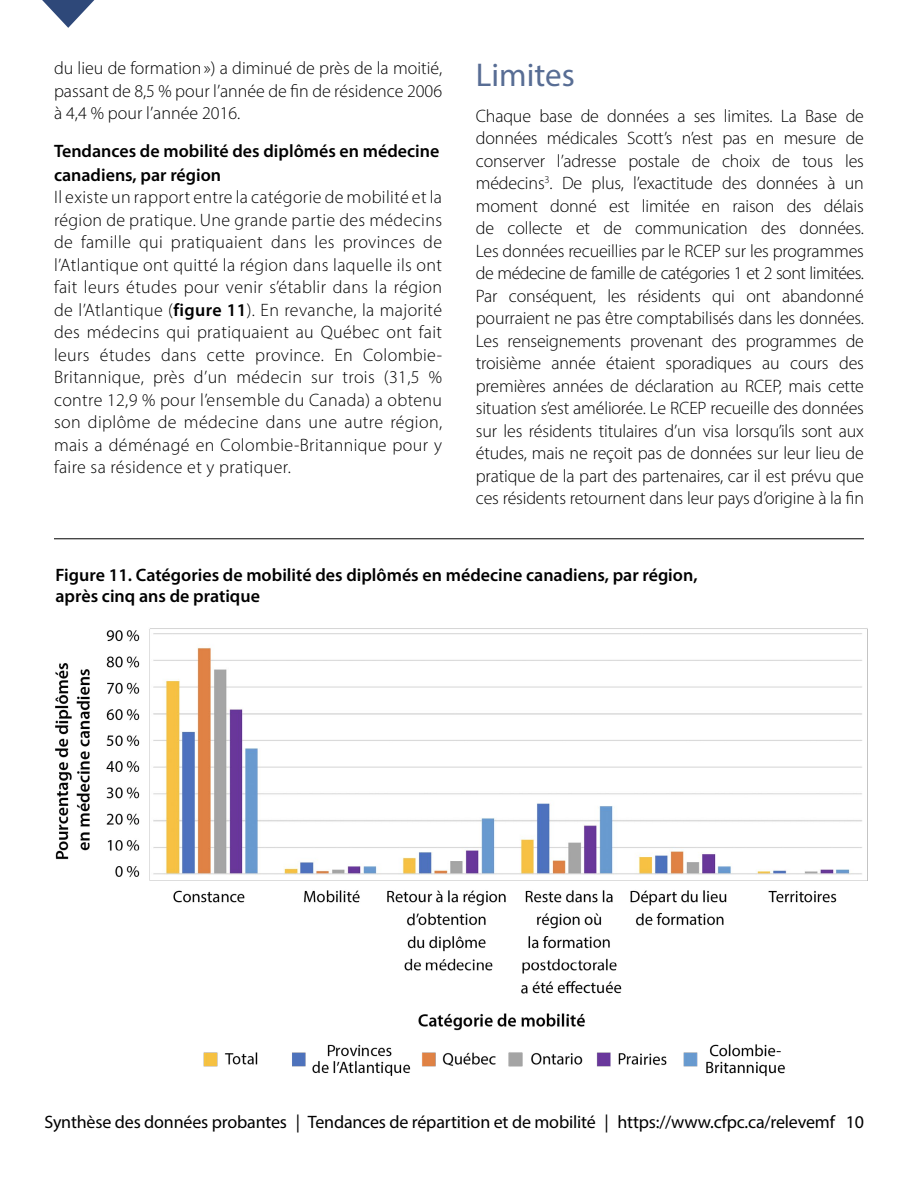
<style>
.page{position:relative;width:918px;height:1188px;background:#fff}
.page>*{position:absolute;margin:0;border:0;box-sizing:border-box;transform-origin:0 0}
.t1{font:33px "Myriad Pro";color:#586d94}
.t2{font:300 18px/22.5px "Myriad Pro";color:#000;text-align:justify}
.Popout_Header{font:600 18px/24px "Myriad Pro";color:#000}
.t3{font:18px "Myriad Pro";letter-spacing:-.01em;color:#000}
.s1{font-weight:600}
</style>
<div class="page">
<svg style="left:42px;top:0;width:52px;height:28px"></svg>
<hr style="left:54px;top:539px;width:810px;height:1px;background:#000">
<img style="left:55px;top:628px;width:813px;height:448px">
<p class="t2" style="left:54px;top:57px;width:390px">du lieu de formation») a diminué de près de la moitié, passant de 8,5 % pour l’année de fin de résidence 2006 à 4,4 % pour l’année 2016.</p>
<p class="Popout_Header" style="left:54px;top:139px;width:387px">Tendances de mobilité des diplômés en médecine canadiens, par région</p>
<p class="t2" style="left:54px;top:186px;width:390px">Il existe un rapport entre la catégorie de mobilité et la région de pratique. Une grande partie des médecins de famille qui pratiquaient dans les provinces de l’Atlantique ont quitté la région dans laquelle ils ont fait leurs études pour venir s’établir dans la région de l’Atlantique (<span class="s1">figure 11</span>). En revanche, la majorité des médecins qui pratiquaient au Québec ont fait leurs études dans cette province. En Colombie-Britannique, près d’un médecin sur trois (31,5 % contre 12,9 % pour l’ensemble du Canada) a obtenu son diplôme de médecine dans une autre région, mais a déménagé en Colombie-Britannique pour y faire sa résidence et y pratiquer.</p>
<h2 class="t1" style="left:476px;top:54px;width:100px">Limites</h2>
<p class="t2" style="left:476px;top:104px;width:390px">Chaque base de données a ses limites. La Base de données médicales Scott’s n’est pas en mesure de conserver l’adresse postale de choix de tous les médecins<sup>3</sup>. De plus, l’exactitude des données à un moment donné est limitée en raison des délais de collecte et de communication des données.<br>Les données recueillies par le RCEP sur les programmes de médecine de famille de catégories 1 et 2 sont limitées.<br>Par conséquent, les résidents qui ont abandonné pourraient ne pas être comptabilisés dans les données.<br>Les renseignements provenant des programmes de troisième année étaient sporadiques au cours des premières années de déclaration au RCEP, mais cette situation s’est améliorée. Le RCEP recueille des données sur les résidents titulaires d’un visa lorsqu’ils sont aux études, mais ne reçoit pas de données sur leur lieu de pratique de la part des partenaires, car il est prévu que ces résidents retournent dans leur pays d’origine à la fin</p>
<p class="Popout_Header" style="left:56px;top:564px;width:644px;line-height:21px">Figure 11. Catégories de mobilité des diplômés en médecine canadiens, par région, après cinq ans de pratique</p>
<p class="t3" style="left:44px;top:1111px;width:821px">Synthèse des données probantes | Tendances de répartition et de mobilité | https://www.cfpc.ca/relevemf 10</p>
</div>
